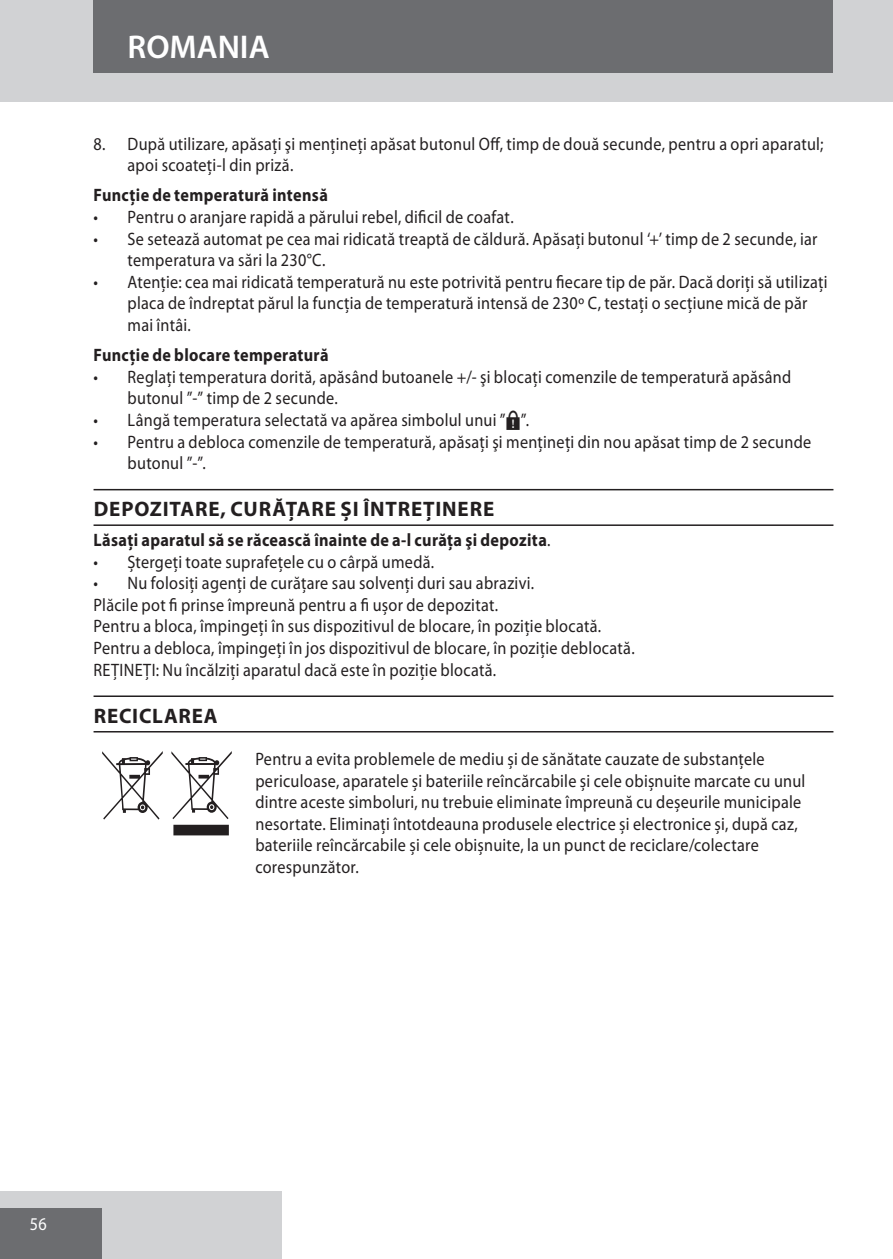
<style>
.page{position:relative;width:893px;height:1259px;background:#fff}
.page>*{position:absolute;margin:0;border:0;box-sizing:border-box;transform-origin:0 0}
.default{font:120px "Myriad Mine";color:#231f20;scale:.9 1}
.t1{font:600 33px "Myriad Pro";color:#fff}
.heading{font:700 21px "Myriad Pro";letter-spacing:.04em;color:#231f20}
.default-2{font:18px/21.6px "Myriad Pro";letter-spacing:.015em;color:#231f20;scale:.9 1}
.default_bullet{font:700 18px "Myriad Pro";letter-spacing:.02em;color:#231f20;scale:.9 1}
.Subheading{font:700 18px "Myriad Pro";letter-spacing:.02em;color:#231f20;scale:.9 1}
.default_bullet-2{font:18px "Myriad Pro";letter-spacing:.015em;color:#231f20;scale:.9 1}
.t2{font:18px "Myriad Pro";color:#fff;scale:.9 1}
.s1{font-family:"Myriad Points"}
.s2{font-weight:400}
</style>
<div class="page">
<div style="left:0;top:0;width:893px;height:102px;background:#d1d2d4"></div>
<div style="left:0;top:1191px;width:282px;height:68px;background:#d1d2d4"></div>
<div style="left:0;top:1208px;width:102px;height:51px;background:#6c6d70"></div>
<div style="left:94px;top:0;width:739px;height:73px;background:#6c6d70"></div>
<hr style="left:94px;top:489px;width:739px;height:1px;background:#231f20">
<hr style="left:94px;top:524px;width:739px;height:2px;background:#231f20">
<hr style="left:94px;top:695px;width:739px;height:2px;background:#231f20">
<hr style="left:94px;top:731px;width:739px;height:1px;background:#231f20">
<p class="t1" style="left:128px;top:25px;width:144px">ROMANIA</p>
<p class="default-2" style="left:128px;top:132px;width:775px;text-indent:-34px">8. După utilizare, apăsaţi şi menţineţi apăsat butonul Off, timp de două secunde, pentru a opri aparatul; apoi scoateţi-l din priză.</p>
<p class="Subheading" style="left:94px;top:183px;width:262px">Funcţie de temperatură intensă</p>
<p class="default-2" style="left:94px;top:206px;width:468px">• Pentru o aranjare rapidă a părului rebel, dificil de coafat.</p>
<p class="default-2" style="left:128px;top:227px;width:768px;text-indent:-34px">• Se setează automat pe cea mai ridicată treaptă de căldură. Apăsați butonul ‘+’ timp de 2 secunde, iar temperatura va sări la 230°C.</p>
<p class="default-2" style="left:128px;top:271px;width:779px;text-indent:-34px">• Atenţie: cea mai ridicată temperatură nu este potrivită pentru fiecare tip de păr. Dacă doriţi să utilizaţi placa de îndreptat părul la funcţia de temperatură intensă de 230º C, testaţi o secţiune mică de păr mai întâi.</p>
<p class="Subheading" style="left:94px;top:343px;width:263px">Funcţie de blocare temperatură</p>
<p class="default-2" style="left:128px;top:365px;width:739px;text-indent:-34px">• Reglaţi temperatura dorită, apăsând butoanele +/- şi blocaţi comenzile de temperatură apăsând butonul ”-” timp de 2 secunde.</p>
<p class="default-2" style="left:94px;top:409px;width:485px">• Lângă temperatura selectată va apărea simbolul unui ”<span class="s1">B</span>”.</p>
<p class="default-2" style="left:128px;top:430px;width:761px;text-indent:-34px">• Pentru a debloca comenzile de temperatură, apăsaţi şi menţineţi din nou apăsat timp de 2 secunde butonul ”-”.</p>
<p class="heading" style="left:94px;top:495px;width:402px">DEPOZITARE, CURĂȚARE ȘI ÎNTREȚINERE</p>
<p class="default_bullet" style="left:94px;top:528px;width:509px">Lăsaţi aparatul să se răcească înainte de a-l curăţa şi depozita<span class="s2">.</span></p>
<p class="default-2" style="left:94px;top:550px;width:380px">• Ștergeți toate suprafețele cu o cârpă umedă.</p>
<p class="default-2" style="left:94px;top:572px;width:491px">• Nu folosiți agenți de curățare sau solvenți duri sau abrazivi.</p>
<p class="default_bullet-2" style="left:94px;top:594px;width:451px">Plăcile pot fi prinse împreună pentru a fi ușor de depozitat.</p>
<p class="default-2" style="left:94px;top:615px;width:566px">Pentru a bloca, împingeți în sus dispozitivul de blocare, în poziție blocată.</p>
<p class="default-2" style="left:94px;top:637px;width:603px">Pentru a debloca, împingeți în jos dispozitivul de blocare, în poziție deblocată.</p>
<p class="default-2" style="left:94px;top:658px;width:449px">REȚINEȚI: Nu încălziţi aparatul dacă este în poziție blocată.</p>
<p class="heading" style="left:94px;top:702px;width:125px">RECICLAREA</p>
<p class="default" style="left:102px;top:734px;width:151px">W</p>
<p class="default-2" style="left:255px;top:748px;width:613px">Pentru a evita problemele de mediu și de sănătate cauzate de substanțele periculoase, aparatele și bateriile reîncărcabile și cele obișnuite marcate cu unul dintre aceste simboluri, nu trebuie eliminate împreună cu deșeurile municipale nesortate. Eliminați întotdeauna produsele electrice și electronice și, după caz, bateriile reîncărcabile și cele obișnuite, la un punct de reciclare/colectare corespunzător.</p>
<p class="t2" style="left:30px;top:1212px;width:20px">56</p>
</div>
